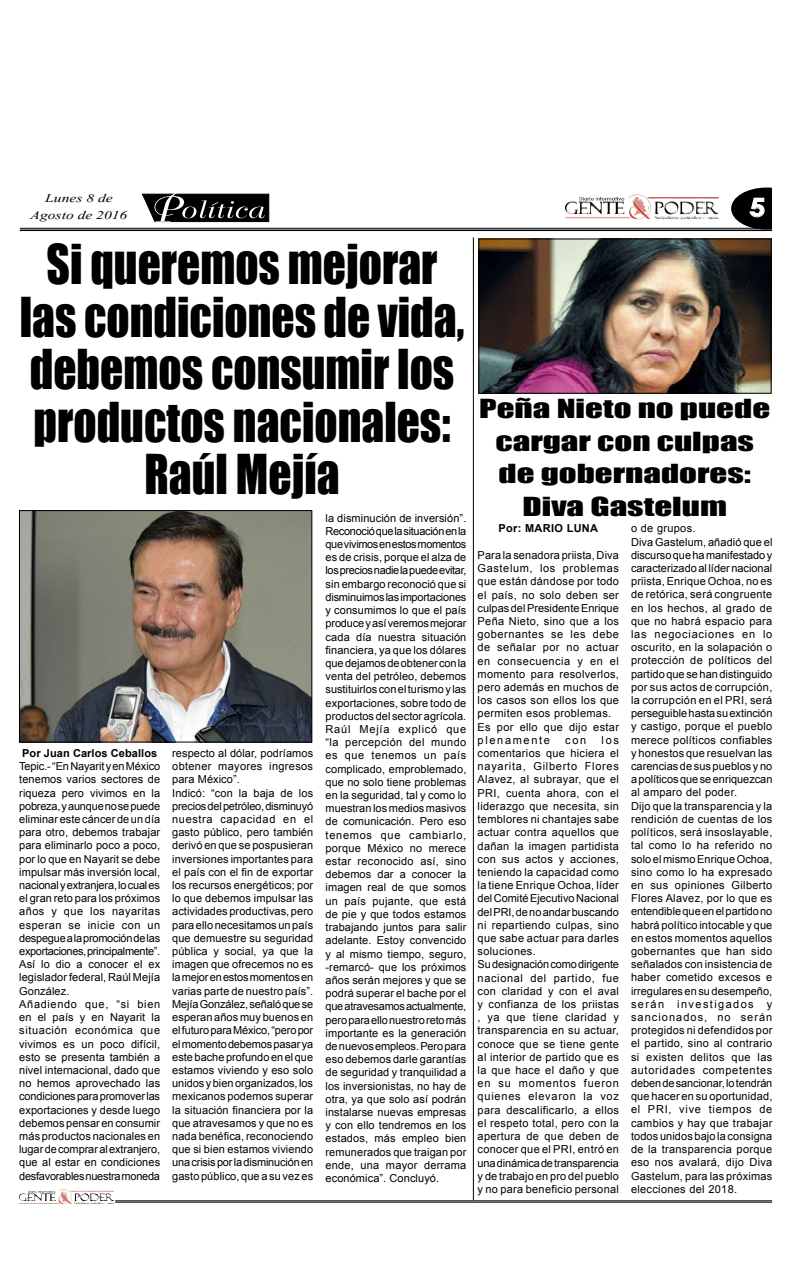
<style>
.page{position:relative;width:792px;height:1276px;background:#fff}
.page>*{position:absolute;margin:0;border:0;box-sizing:border-box;transform-origin:0 0}
.t1{font:50.5px/52.6px "Impact";color:#000;text-align:center;scale:.9 1}
.t2{font:700 25.2px "Century Gothic";color:#fff;scale:1.14 1}
.t3{font:24.1px/32.4px "Impact";color:#000;text-align:center;scale:1.45 1}
.t4{font:14.6px/17.6px "Vijaya";color:#000;text-align:center;scale:1.32 1}
.t5{font:11px/13.2px "Arial";letter-spacing:.015em;color:#000}
.t6{font:700 11px "Arial";letter-spacing:.01em;color:#000}
.t7{font:700 11px "Arial";letter-spacing:.03em;color:#000}
</style>
<div class="page">
<img style="left:633px;top:215px;width:15px;height:2px">
<svg style="left:731px;top:187px;width:41px;height:41px"></svg>
<hr style="left:20px;top:228px;width:752px;height:1px;background:#000">
<hr style="left:20px;top:229px;width:752px;height:2px;background:#000">
<img style="left:627px;top:195px;width:23px;height:20px">
<hr style="left:115px;top:1200px;width:657px;height:1px;background:#000">
<hr style="left:115px;top:1201px;width:657px;height:1px;background:#000">
<img style="left:57px;top:1189px;width:15px;height:12px">
<svg style="left:141px;top:193px;width:129px;height:30px;background:#3e3e3e"></svg>
<img style="left:21px;top:512px;width:289px;height:228px">
<div style="left:19px;top:510px;width:293px;height:232px;border:1px solid #000"></div>
<hr style="left:473px;top:238px;width:1px;height:961px;background:#000">
<img style="left:480px;top:241px;width:290px;height:151px">
<div style="left:478px;top:239px;width:294px;height:155px;border:1px solid #000"></div>
<h3 class="t4" style="left:31px;top:187px;width:75px">Lunes 8 de<br>Agosto de 2016</h3>
<h1 class="t1" style="left:20px;top:237px;width:495px">Si queremos mejorar las condiciones de vida, debemos consumir los productos nacionales:<br>Raúl Mejía</h1>
<h2 class="t2" style="left:749px;top:188px;width:16px">5</h2>
<h3 class="t3" style="left:479px;top:392px;width:202px">Peña Nieto no puede cargar con culpas de gobernadores:<br>Diva Gastelum</h3>
<p class="t5" style="left:326px;top:511px;width:142px;text-align:justify">la disminución de inversión”.<br>Reconoció que la situación en la que vivimos en estos momentos es de crisis, porque el alza de los precios nadie la puede evitar, sin embargo reconoció que si disminuimos las importaciones y consumimos lo que el país produce y así veremos mejorar cada día nuestra situación financiera, ya que los dólares que dejamos de obtener con la venta del petróleo, debemos sustituirlos con el turismo y las exportaciones, sobre todo de productos del sector agrícola.<br>Raúl Mejía explicó que “la percepción del mundo es que tenemos un país complicado, emproblemado, que no solo tiene problemas en la seguridad, tal y como lo muestran los medios masivos de comunicación. Pero eso tenemos que cambiarlo, porque México no merece estar reconocido así, sino debemos dar a conocer la imagen real de que somos un país pujante, que está de pie y que todos estamos trabajando juntos para salir adelante. Estoy convencido y al mismo tiempo, seguro, -remarcó- que los próximos años serán mejores y que se podrá superar el bache por el que atravesamos actualmente, pero para ello nuestro reto más importante es la generación de nuevos empleos. Pero para eso debemos darle garantías de seguridad y tranquilidad a los inversionistas, no hay de otra, ya que solo así podrán instalarse nuevas empresas y con ello tendremos en los estados, más empleo bien remunerados que traigan por ende, una mayor derrama económica”. Concluyó.</p>
<p class="t7" style="left:499px;top:521px;width:101px">Por: MARIO LUNA</p>
<p class="t5" style="left:631px;top:522px;width:143px">o de grupos.<br>Diva Gastelum, añadió que el discurso que ha manifestado y caracterizado al líder nacional priista, Enrique Ochoa, no es de retórica, será congruente en los hechos, al grado de que no habrá espacio para las negociaciones en lo oscurito, en la solapación o protección de políticos del partido que se han distinguido por sus actos de corrupción, la corrupción en el PRI, será perseguible hasta su extinción y castigo, porque el pueblo merece políticos confiables y honestos que resuelvan las carencias de sus pueblos y no a políticos que se enriquezcan al amparo del poder.<br>Dijo que la transparencia y la rendición de cuentas de los políticos, será insoslayable, tal como lo ha referido no solo el mismo Enrique Ochoa, sino como lo ha expresado en sus opiniones Gilberto<br>Flores Alavez, por lo que es entendible que en el partido no habrá político intocable y que en estos momentos aquellos gobernantes que han sido señalados con insistencia de haber cometido excesos e irregulares en su desempeño, serán investigados y sancionados, no serán protegidos ni defendidos por el partido, sino al contrario si existen delitos que las autoridades competentes deben de sancionar, lo tendrán que hacer en su oportunidad, el PRI, vive tiempos de cambios y hay que trabajar todos unidos bajo la consigna de la transparencia porque eso nos avalará, dijo Diva<br>Gastelum, para las próximas elecciones del 2018.</p>
<p class="t5" style="left:478px;top:548px;width:143px">Para la senadora priista, Diva<br>Gastelum, los problemas que están dándose por todo el país, no solo deben ser culpas del Presidente Enrique<br>Peña Nieto, sino que a los gobernantes se les debe de señalar por no actuar en consecuencia y en el momento para resolverlos, pero además en muchos de los casos son ellos los que permiten esos problemas.<br>Es por ello que dijo estar plenamente</p>
<p class="t5" style="left:478px;top:733px;width:143px;text-indent:124px">los comentarios que hiciera el nayarita, Gilberto Flores<br>Alavez, al subrayar, que el<br>PRI, cuenta ahora, con el liderazgo que necesita, sin temblores ni chantajes sabe actuar contra aquellos que dañan la imagen partidista con sus actos y acciones, teniendo la capacidad como la tiene Enrique Ochoa, líder del Comité Ejecutivo Nacional del PRI, de no andar buscando ni repartiendo culpas, sino que sabe actuar para darles soluciones.<br>Su designación como dirigente nacional del partido, fue con claridad y con el aval y confianza de los priistas , ya que tiene claridad y transparencia en su actuar, conoce que se tiene gente al interior de partido que es la que hace el daño y que en su momentos fueron quienes elevaron la voz para descalificarlo, a ellos el respeto total, pero con la apertura de que deben de conocer que el PRI, entró en una dinámica de transparencia y de trabajo en pro del pueblo y no para beneficio personal</p>
<p class="t5" style="left:565px;top:733px;width:23px">con</p>
<p class="t6" style="left:22px;top:745px;width:137px">Por Juan Carlos Ceballos</p>
<p class="t5" style="left:19px;top:759px;width:143px">Tepic.- “En Nayarit y en México tenemos varios sectores de riqueza pero vivimos en la pobreza, y aunque no se puede eliminar este cáncer de un día para otro, debemos trabajar para eliminarlo poco a poco, por lo que en Nayarit se debe impulsar más inversión local, nacional y extranjera, lo cual es el gran reto para los próximos años y que los nayaritas esperan se inicie con un despegue a la promoción de las exportaciones, principalmente”.<br>Así lo dio a conocer el ex legislador federal, Raúl Mejía<br>González.<br>Añadiendo que, “si bien en el país y en Nayarit la situación económica que vivimos es un poco difícil, esto se presenta también a nivel internacional, dado que no hemos aprovechado las condiciones para promover las exportaciones y desde luego debemos pensar en consumir más productos nacionales en lugar de comprar al extranjero, que al estar en condiciones desfavorables nuestra moneda</p>
<p class="t5" style="left:172px;top:746px;width:143px">respecto al dólar, podríamos obtener mayores ingresos para México”.<br>Indicó: “con la baja de los precios del petróleo, disminuyó nuestra capacidad en el gasto público, pero también derivó en que se pospusieran inversiones importantes para el país con el fin de exportar los recursos energéticos; por lo que debemos impulsar las actividades productivas, pero para ello necesitamos un país que demuestre su seguridad pública y social, ya que la imagen que ofrecemos no es la mejor en estos momentos en varias parte de nuestro país”.<br>Mejía González, señaló que se esperan años muy buenos en el futuro para México, “pero por el momento debemos pasar ya este bache profundo en el que estamos viviendo y eso solo unidos y bien organizados, los mexicanos podemos superar la situación financiera por la que atravesamos y que no es nada benéfica, reconociendo que si bien estamos viviendo una crisis por la disminución en gasto público, que a su vez es</p>
</div>
